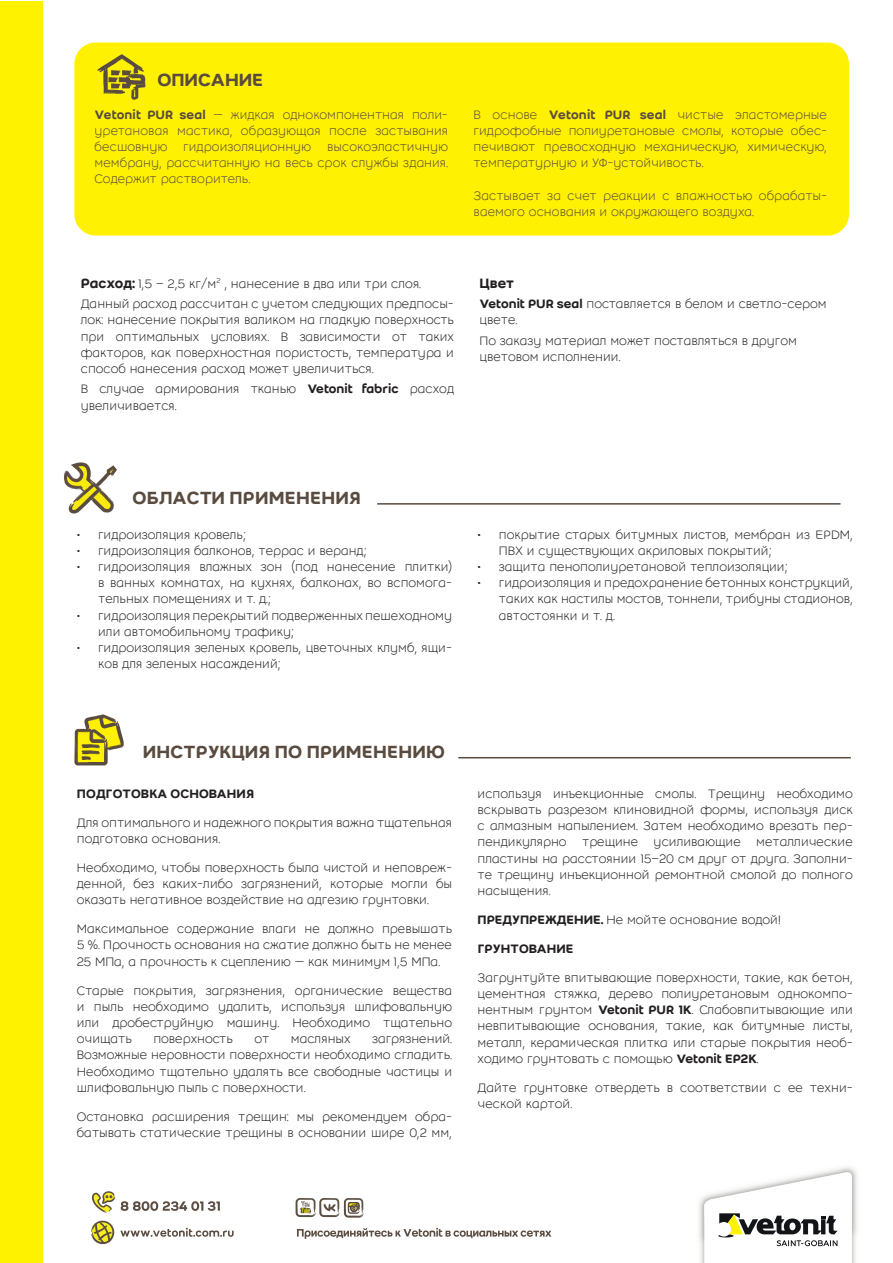
<style>
.page{position:relative;width:893px;height:1263px;background:#fff}
.page>*{position:absolute;margin:0;border:0;box-sizing:border-box;transform-origin:0 0}
.t1{font:500 19.5px "Weber";letter-spacing:.01em;color:#594b3f}
.t2{font:500 15px "Weber";color:#231f20}
.t3{font:300 13.5px/16.2px "Weber";color:#231f20}
.Назначение_текст{font:300 13.5px/16.2px "Weber";color:#594b3f;text-align:justify}
.t4{font:500 13.5px "Weber";letter-spacing:.01em;color:#231f20}
.s1{font-weight:500}
.s2{font-weight:500;font-size:15px}
</style>
<div class="page">
<div style="left:74px;top:43px;width:775px;height:193px;background:#fff101;border-radius:21px"></div>
<svg style="left:97px;top:54px;width:49px;height:46px"></svg>
<hr style="left:458px;top:757px;width:393px;height:1px;background:#594b3f">
<svg style="left:74px;top:714px;width:50px;height:51px"></svg>
<hr style="left:377px;top:503px;width:463px;height:2px;background:#594b3f">
<svg style="left:64px;top:462px;width:53px;height:51px"></svg>
<div style="left:0;top:1px;width:43px;height:1262px;background:#fff200"></div>
<img style="left:699px;top:1167px;width:158px;height:96px">
<svg style="left:704px;top:1171px;width:148px;height:92px"></svg>
<svg style="left:92px;top:1191px;width:23px;height:21px"></svg>
<svg style="left:91px;top:1220px;width:23px;height:24px"></svg>
<svg style="left:121px;top:1201px;width:99px;height:10px"></svg>
<svg style="left:120px;top:1228px;width:114px;height:9px"></svg>
<svg style="left:297px;top:1228px;width:254px;height:11px"></svg>
<svg style="left:296px;top:1198px;width:67px;height:19px"></svg>
<p class="t1" style="left:157px;top:68px;width:108px">ОПИСАНИЕ</p>
<p class="Назначение_текст" style="left:95px;top:106px;width:355px"><span class="s1">Vetonit PUR seal</span> — жидкая однокомпонентная поли&shy;уретановая мастика, образующая после застывания бесшовную гидроизоляционную высокоэластичную мембрану, рассчитанную на весь срок службы здания.<br>Содержит растворитель.</p>
<p class="Назначение_текст" style="left:474px;top:106px;width:355px">В основе <span class="s1">Vetonit PUR seal</span> чистые эластомерные гидрофобные полиуретановые смолы, которые обес&shy;печивают превосходную механическую, химическую, температурную и УФ-устойчивость.</p>
<p class="Назначение_текст" style="left:474px;top:187px;width:355px">Застывает за счет реакции с влажностью обрабаты&shy;ваемого основания и окружающего воздуха.</p>
<p class="t3" style="left:81px;top:275px;width:342px"><span class="s2">Расход:</span> 1,5 – 2,5 кг/м<sup>2</sup> , нанесение в два или три слоя.</p>
<p class="t3" style="left:81px;top:296px;width:375px;text-align:justify">Данный расход рассчитан с учетом следующих предпосы&shy;лок: нанесение покрытия валиком на гладкую поверхность при оптимальных условиях. В зависимости от таких факторов, как поверхностная пористость, температура и способ нанесения расход может увеличиться.</p>
<p class="t3" style="left:81px;top:381px;width:375px">В случае армирования тканью <span class="s1">Vetonit fabric</span> расход увеличивается.</p>
<p class="t2" style="left:480px;top:274px;width:36px">Цвет</p>
<p class="t3" style="left:480px;top:296px;width:349px"><span class="s1">Vetonit PUR seal</span> поставляется в белом и светло-сером цвете.</p>
<p class="t3" style="left:480px;top:332px;width:319px">По заказу материал может поставляться в другом цветовом исполнении.</p>
<p class="t1" style="left:133px;top:486px;width:230px">ОБЛАСТИ ПРИМЕНЕНИЯ</p>
<p class="t3" style="left:77px;top:526px;width:171px">• гидроизоляция кровель;</p>
<p class="t3" style="left:77px;top:542px;width:291px">• гидроизоляция балконов, террас и веранд;</p>
<p class="t3" style="left:98px;top:559px;width:355px;text-align:justify;text-indent:-21px">• гидроизоляция влажных зон (под нанесение плитки) в ванных комнатах, на кухнях, балконах, во вспомога&shy;тельных помещениях и т. д.;</p>
<p class="t3" style="left:98px;top:607px;width:355px;text-indent:-21px">• гидроизоляция перекрытий подверженных пешеходному или автомобильному трафику;</p>
<p class="t3" style="left:98px;top:640px;width:355px;text-indent:-21px">• гидроизоляция зеленых кровель, цветочных клумб, ящи&shy;ков для зеленых насаждений;</p>
<p class="t3" style="left:499px;top:526px;width:355px;text-indent:-21px">• покрытие старых битумных листов, мембран из EPDM,<br>ПВХ и существующих акриловых покрытий;</p>
<p class="t3" style="left:478px;top:559px;width:312px">• защита пенополиуретановой теплоизоляции;</p>
<p class="t3" style="left:499px;top:575px;width:355px;text-align:justify;text-indent:-21px">• гидроизоляция и предохранение бетонных конструкций, таких как настилы мостов, тоннели, трибуны стадионов, автостоянки и т. д.</p>
<p class="t1" style="left:143px;top:740px;width:304px">ИНСТРУКЦИЯ ПО ПРИМЕНЕНИЮ</p>
<p class="t4" style="left:77px;top:785px;width:179px">ПОДГОТОВКА ОСНОВАНИЯ</p>
<p class="t3" style="left:77px;top:814px;width:377px">Для оптимального и надежного покрытия важна тщательная подготовка основания.</p>
<p class="t3" style="left:77px;top:859px;width:377px;text-align:justify">Необходимо, чтобы поверхность была чистой и неповреж&shy;денной, без каких-либо загрязнений, которые могли бы оказать негативное воздействие на адгезию грунтовки.</p>
<p class="t3" style="left:77px;top:921px;width:377px;text-align:justify">Максимальное содержание влаги не должно превышать 5 %. Прочность основания на сжатие должно быть не менее 25 МПа, а прочность к сцеплению — как минимум 1,5 МПа.</p>
<p class="t3" style="left:77px;top:982px;width:377px;text-align:justify">Старые покрытия, загрязнения, органические вещества и пыль необходимо удалить, используя шлифовальную или дробеструйную машину. Необходимо тщательно очищать</p>
<p class="t3" style="left:77px;top:1031px;width:377px;text-align:justify;text-indent:295px">загрязнений.<br>Возможные неровности поверхности необходимо сгладить.<br>Необходимо тщательно удалять все свободные частицы и шлифовальную пыль с поверхности.</p>
<p class="t3" style="left:77px;top:1108px;width:377px">Остановка расширения трещин: мы рекомендуем обра&shy;батывать статические трещины в основании шире 0,2 мм,</p>
<p class="t3" style="left:153px;top:1031px;width:81px">поверхность</p>
<p class="t3" style="left:254px;top:1031px;width:16px">от</p>
<p class="t3" style="left:291px;top:1031px;width:61px">масляных</p>
<p class="t3" style="left:478px;top:785px;width:377px;text-align:justify">используя инъекционные смолы. Трещину необходимо вскрывать разрезом клиновидной формы, используя диск с алмазным напылением. Затем необходимо врезать пер&shy;пендикулярно трещине усиливающие металлические пластины на расстоянии 15–20 см друг от друга. Заполни&shy;те трещину инъекционной ремонтной смолой до полного насыщения.</p>
<p class="t3" style="left:478px;top:911px;width:305px"><span class="s1">ПРЕДУПРЕЖДЕНИЕ.</span> Не мойте основание водой!</p>
<p class="t4" style="left:478px;top:940px;width:97px">ГРУНТОВАНИЕ</p>
<p class="t3" style="left:478px;top:969px;width:377px;text-align:justify">Загрунтуйте впитывающие поверхности, такие, как бетон, цементная стяжка, дерево полиуретановым однокомпо&shy;нентным грунтом <span class="s1">Vetonit PUR 1K</span>. Слабовпитывающие или невпитывающие основания, такие, как битумные листы, металл, керамическая плитка или старые покрытия необ&shy;ходимо грунтовать с помощью <span class="s1">Vetonit EP2K</span>.</p>
<p class="t3" style="left:478px;top:1079px;width:377px">Дайте грунтовке отвердеть в соответствии с ее техни&shy;ческой картой.</p>
</div>
